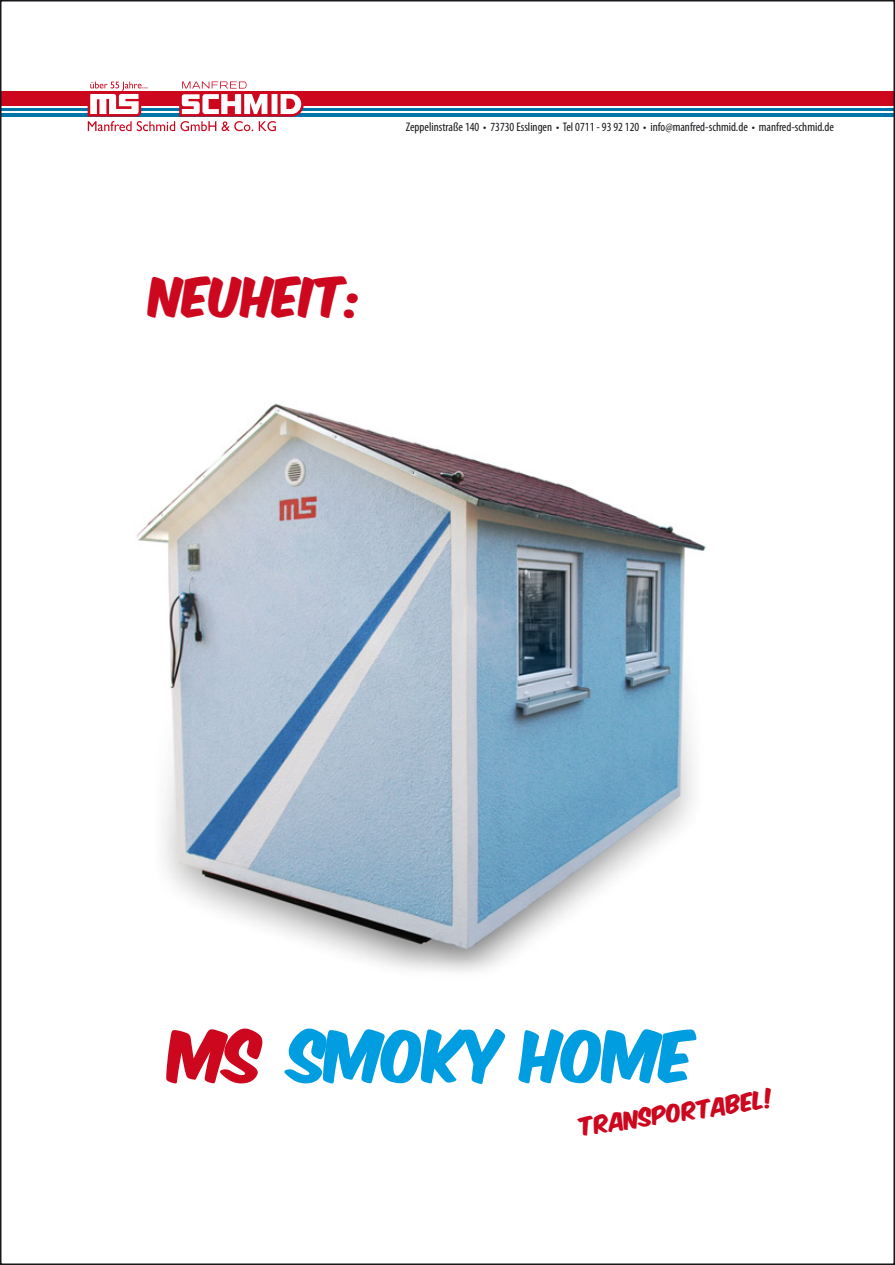
<style>
.page{position:relative;width:895px;height:1265px;background:#fff}
.page>*{position:absolute;margin:0;border:0;box-sizing:border-box;transform-origin:0 0}
.t1{font:60.6px "Komika Axis";color:#009ee0}
.t2{font:46.8px "Komika Axis";color:#cd071e}
.t3{font:21.45px "Komika Axis";color:#cd071e}
.t4{font:condensed 12.45px "Myriad Pro";color:#1a171c}
.s1{color:#cd071e}
</style>
<div class="page">
<img style="left:137px;top:403px;width:569px;height:569px">
<div style="left:1px;top:91px;width:893px;height:26px;background:#cd071e"></div>
<div style="left:1px;top:107px;width:893px;height:10px;background:#0075aa"></div>
<hr style="left:1px;top:111px;width:893px;height:2px;background:#fff">
<hr style="left:1px;top:106px;width:893px;height:2px;background:#fff">
<svg style="left:88px;top:81px;width:216px;height:50px"></svg>
<p class="t4" style="left:406px;top:123px;width:429px">Zeppelinstraße 140 • 73730 Esslingen • Tel 0711 - 93 92 120 • info@manfred-schmid.de • manfred-schmid.de</p>
<h2 class="t2" style="left:150px;top:274px;width:214px">NEUHEIT:</h2>
<h1 class="t1" style="left:170px;top:1025px;width:527px"><span class="s1">MS</span> SMOKY HOME</h1>
<h3 class="t3" style="left:578px;top:1117px;width:197px;rotate:-9deg">transportabel!</h3>
</div>
